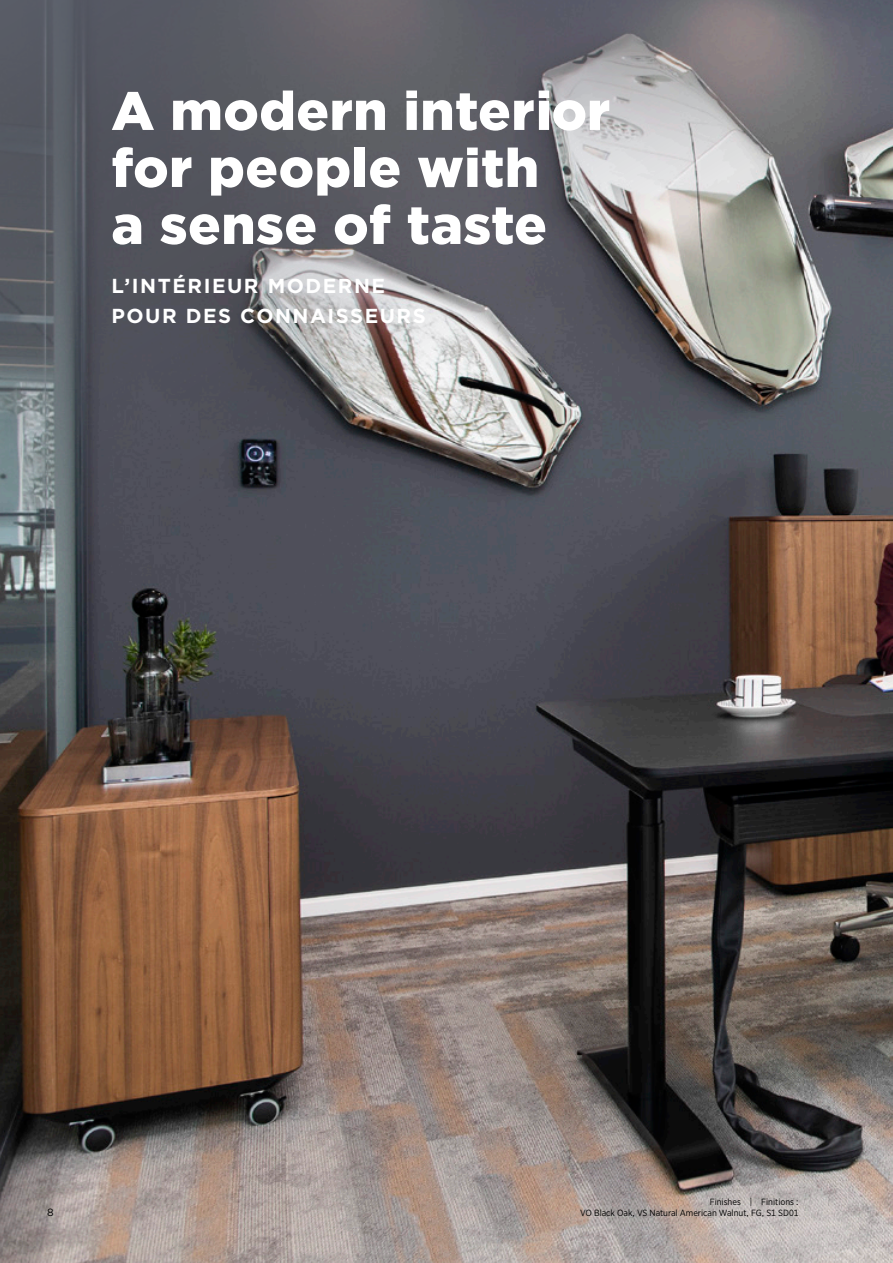
<style>
.page{position:relative;width:893px;height:1263px;background:#fff}
.page>*{position:absolute;margin:0;border:0;box-sizing:border-box;transform-origin:0 0}
.QUOTE_EN{font:900 54px/57px "Gotham";letter-spacing:.01em;color:#fff}
.QUOTE_FR{font:700 20.25px/30px "Gotham";letter-spacing:.075em;color:#fff}
.page_L{font:10.5px "Gotham";color:#000}
.SMALL_6{font:9px "Gotham Narrow";color:#000}
</style>
<div class="page">
<img style="left:0;top:0;width:893px;height:1263px">
<svg style="left:0;top:0;width:863px;height:551px;background:#6b6b71"></svg>
<p class="QUOTE_EN" style="left:111px;top:82px;width:500px">A modern interior for people with<br>a sense of taste</p>
<p class="QUOTE_FR" style="left:111px;top:271px;width:316px">L’INTÉRIEUR MODERNE<br>POUR DES CONNAISSEURS</p>
<p class="page_L" style="left:47px;top:1205px;width:8px">8</p>
<p class="SMALL_6" style="left:710px;top:1196px;width:90px">Finishes | Finitions :</p>
<p class="SMALL_6" style="left:580px;top:1207px;width:220px">VO Black Oak, VS Natural American Walnut, FG, S1 SD01</p>
</div>
